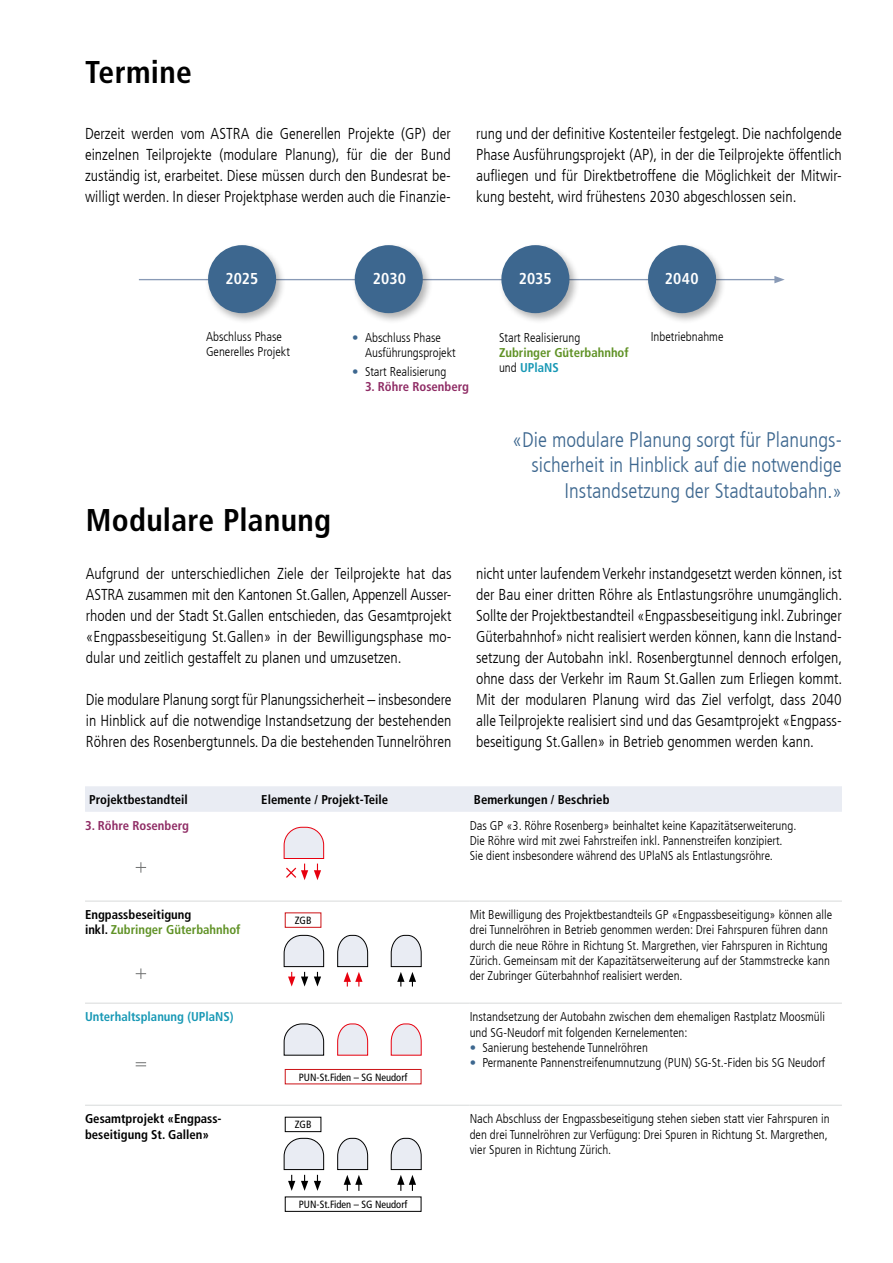
<style>
.page{position:relative;width:893px;height:1263px;background:#fff}
.page>*{position:absolute;margin:0;border:0;box-sizing:border-box;transform-origin:0 0}
.t1{font:700 condensed 31.5px "Frutiger LT Com";letter-spacing:.01em;color:#000}
.t2{font:300 condensed 21px/25.5px "Frutiger LT Com";color:#3d678f;text-align:right}
.t3{font:300 condensed 15.75px/21px "Frutiger LT Com";color:#000;text-align:justify}
.t4{font:700 condensed 15.75px "Frutiger LT Com";letter-spacing:.01em;color:#fff}
.t5{font:300 condensed 12.75px/15.3px "Frutiger LT Com";color:#000}
.t6{font:700 condensed 12.75px/15.3px "Frutiger LT Com";color:#000}
.t7{font:700 condensed 12.75px "Frutiger LT Com";color:#8f2c65}
.t8{font:700 condensed 12.75px/15px "Frutiger LT Com";color:#609226}
.t9{font:700 condensed 12.75px "Frutiger LT Com";color:#1798b5}
.t10{font:condensed 10.5px "Frutiger LT Com";color:#000}
.s1{font-weight:700;color:#3d678f}
.s2{font-weight:300;color:#000}
.s3{color:#1798b5}
.s4{font-size:19.5px}
.s5{color:#609226}
</style>
<div class="page">
<hr style="left:139px;top:279px;width:638px;height:1px;background:#899ab6">
<svg style="left:774px;top:276px;width:11px;height:7px"></svg>
<div style="left:205px;top:242px;width:82px;height:82px;background:#000;opacity:.3"></div>
<div style="left:208px;top:245px;width:68px;height:68px;background:#3d678f;border-radius:50%"></div>
<div style="left:352px;top:242px;width:81px;height:82px;background:#000;opacity:.3"></div>
<div style="left:355px;top:245px;width:68px;height:68px;background:#3d678f;border-radius:50%"></div>
<div style="left:498px;top:242px;width:82px;height:82px;background:#000;opacity:.3"></div>
<div style="left:501px;top:245px;width:68px;height:68px;background:#3d678f;border-radius:50%"></div>
<div style="left:645px;top:242px;width:82px;height:82px;background:#000;opacity:.3"></div>
<div style="left:648px;top:245px;width:68px;height:68px;background:#3d678f;border-radius:50%"></div>
<div style="left:85px;top:786px;width:757px;height:26px;background:#e9ecf3"></div>
<hr style="left:85px;top:901px;width:172px;height:1px;background:#d8dada">
<hr style="left:257px;top:901px;width:213px;height:1px;background:#d8dada">
<hr style="left:470px;top:901px;width:372px;height:1px;background:#d8dada">
<hr style="left:85px;top:1003px;width:172px;height:1px;background:#d8dada">
<hr style="left:257px;top:1003px;width:213px;height:1px;background:#d8dada">
<hr style="left:470px;top:1003px;width:372px;height:1px;background:#d8dada">
<hr style="left:85px;top:1105px;width:172px;height:1px;background:#d8dada">
<hr style="left:257px;top:1105px;width:213px;height:1px;background:#d8dada">
<hr style="left:470px;top:1105px;width:372px;height:1px;background:#d8dada">
<svg style="left:283px;top:1023px;width:41px;height:33px"></svg>
<svg style="left:337px;top:1023px;width:31px;height:33px"></svg>
<svg style="left:390px;top:1023px;width:32px;height:33px"></svg>
<div style="left:285px;top:912px;width:36px;height:16px;border:1px solid #cc1216"></div>
<div style="left:285px;top:1117px;width:36px;height:15px;border:1px solid #000"></div>
<div style="left:285px;top:1196px;width:136px;height:16px;border:1px solid #000"></div>
<div style="left:285px;top:1069px;width:136px;height:15px;border:1px solid #cc1216"></div>
<svg style="left:283px;top:935px;width:41px;height:51px"></svg>
<svg style="left:337px;top:935px;width:31px;height:51px"></svg>
<svg style="left:390px;top:935px;width:32px;height:51px"></svg>
<svg style="left:283px;top:1137px;width:41px;height:54px"></svg>
<svg style="left:337px;top:1137px;width:31px;height:54px"></svg>
<svg style="left:390px;top:1137px;width:32px;height:54px"></svg>
<svg style="left:283px;top:826px;width:41px;height:54px"></svg>
<svg style="left:136px;top:862px;width:10px;height:11px"></svg>
<svg style="left:136px;top:1062px;width:10px;height:4px"></svg>
<svg style="left:136px;top:968px;width:10px;height:11px"></svg>
<h1 class="t1" style="left:85px;top:54px;width:108px">Termine</h1>
<p class="t3" style="left:85px;top:124px;width:367px">Derzeit werden vom ASTRA die Generellen Projekte (GP) der einzelnen Teilprojekte (modulare Planung), für die der Bund zuständig ist, erarbeitet. Diese müssen durch den Bundesrat be&shy;willigt werden. In dieser Projektphase werden auch die Finanzie-</p>
<p class="t3" style="left:476px;top:124px;width:367px">rung und der defi nitive Kostenteiler festgelegt. Die nachfolgende Phase Ausführungsprojekt (AP), in der die Teilprojekte öffentlich aufliegen und für Direktbetroffene die Möglichkeit der Mitwir&shy;kung besteht, wird frühestens 2030 abgeschlossen sein.</p>
<p class="t4" style="left:225px;top:269px;width:34px">2025</p>
<p class="t4" style="left:373px;top:269px;width:35px">2030</p>
<p class="t4" style="left:519px;top:269px;width:34px">2035</p>
<p class="t4" style="left:665px;top:269px;width:35px">2040</p>
<p class="t5" style="left:206px;top:329px;width:85px">Abschluss Phase<br>Generelles Projekt</p>
<p class="t5" style="left:365px;top:330px;width:92px;text-indent:-13px"><span class="s1">•</span> Abschluss Phase<br>Ausführungsprojekt</p>
<p class="t5" style="left:352px;top:364px;width:95px"><span class="s1">•</span> Start Realisierung</p>
<p class="t7" style="left:365px;top:379px;width:105px">3. Röhre Rosenberg</p>
<p class="t5" style="left:499px;top:330px;width:83px">Start Realisierung</p>
<p class="t8" style="left:499px;top:345px;width:131px">Zubringer Güterbahnhof <span class="s2">und</span> <span class="s3">UPlaNS</span></p>
<p class="t5" style="left:651px;top:329px;width:74px">Inbetriebnahme</p>
<h1 class="t1" style="left:86px;top:501px;width:247px">Modulare Planung</h1>
<p class="t3" style="left:86px;top:563px;width:367px">Aufgrund der unterschiedlichen Ziele der Teilprojekte hat das ASTRA zusammen mit den Kantonen St.Gallen, Appenzell Ausser&shy;rhoden und der Stadt St.Gallen entschieden, das Gesamtprojekt «Engpassbeseitigung St.Gallen» in der Bewilligungsphase mo&shy;dular und zeitlich gestaffelt zu planen und umzusetzen.</p>
<p class="t3" style="left:86px;top:689px;width:367px">Die modulare Planung sorgt für Planungssicherheit – insbesondere in Hinblick auf die notwendige Instandsetzung der bestehenden Röhren des Rosenbergtunnels. Da die bestehenden Tunnelröhren</p>
<h2 class="t2" style="left:512px;top:427px;width:331px">«Die modulare Planung sorgt für Planungs&shy;sicherheit in Hinblick auf die notwendige<br>Instandsetzung der Stadtautobahn.<span class="s4">»</span></h2>
<p class="t3" style="left:476px;top:563px;width:368px;text-align:left">nicht unter laufendem Verkehr instandgesetzt werden können, ist der Bau einer dritten Röhre als Entlastungsröhre unumgänglich.<br>Sollte der Projektbestandteil «Engpassbeseitigung inkl. Zubringer Güterbahnhof» nicht realisiert werden können, kann die Instand&shy;setzung der Autobahn inkl. Rosenbergtunnel dennoch erfolgen, ohne dass der Verkehr im Raum St.Gallen zum Erliegen kommt.<br>Mit der modularen Planung wird das Ziel verfolgt, dass 2040 alle Teilprojekte realisiert sind und das Gesamtprojekt «Engpass&shy;beseitigung St.Gallen» in Betrieb genommen werden kann.</p>
<p class="t6" style="left:89px;top:792px;width:100px">Projektbestandteil</p>
<p class="t6" style="left:261px;top:792px;width:128px">Elemente / Projekt-Teile</p>
<p class="t6" style="left:474px;top:792px;width:137px">Bemerkungen / Beschrieb</p>
<p class="t7" style="left:85px;top:818px;width:105px">3. Röhre Rosenberg</p>
<p class="t5" style="left:470px;top:818px;width:328px">Das GP «3. Röhre Rosenberg» beinhaltet keine Kapazitätserweiterung.<br>Die Röhre wird mit zwei Fahrstreifen inkl. Pannenstreifen konzipiert.<br>Sie dient insbesondere während des UPlaNS als Entlastungsröhre.</p>
<p class="t6" style="left:85px;top:907px;width:157px">Engpassbeseitigung<br>inkl. <span class="s5">Zubringer Güterbahnhof</span></p>
<p class="t5" style="left:470px;top:907px;width:364px">Mit Bewilligung des Projektbestandteils GP «Engpassbeseitigung» können alle drei Tunnelröhren in Betrieb genommen werden: Drei Fahrspuren führen dann durch die neue Röhre in Richtung St. Margrethen, vier Fahrspuren in Richtung Zürich. Gemeinsam mit der Kapazitätserweiterung auf der Stammstrecke kann der Zubringer Güterbahnhof realisiert werden.</p>
<p class="t9" style="left:85px;top:1009px;width:150px">Unterhaltsplanung (UPlaNS)</p>
<p class="t5" style="left:470px;top:1009px;width:357px">Instandsetzung der Autobahn zwischen dem ehemaligen Rastplatz Moosmüli und SG-Neudorf mit folgenden Kernelementen:</p>
<p class="t5" style="left:470px;top:1040px;width:180px"><span class="s1">•</span> Sanierung bestehende Tunnelröhren</p>
<p class="t5" style="left:470px;top:1055px;width:357px"><span class="s1">•</span> Permanente Pannenstreifenumnutzung (PUN) SG-St.-Fiden bis SG Neudorf</p>
<p class="t10" style="left:295px;top:914px;width:18px">ZGB</p>
<p class="t10" style="left:299px;top:1071px;width:110px">PUN-St.Fiden – SG Neudorf</p>
<p class="t6" style="left:85px;top:1111px;width:138px">Gesamtprojekt «Engpass&shy;beseitigung St. Gallen»</p>
<p class="t5" style="left:470px;top:1111px;width:362px">Nach Abschluss der Engpassbeseitigung stehen sieben statt vier Fahrspuren in den drei Tunnelröhren zur Verfügung: Drei Spuren in Richtung St. Margrethen, vier Spuren in Richtung Zürich.</p>
<p class="t10" style="left:295px;top:1118px;width:18px">ZGB</p>
<p class="t10" style="left:299px;top:1198px;width:110px">PUN-St.Fiden – SG Neudorf</p>
</div>
